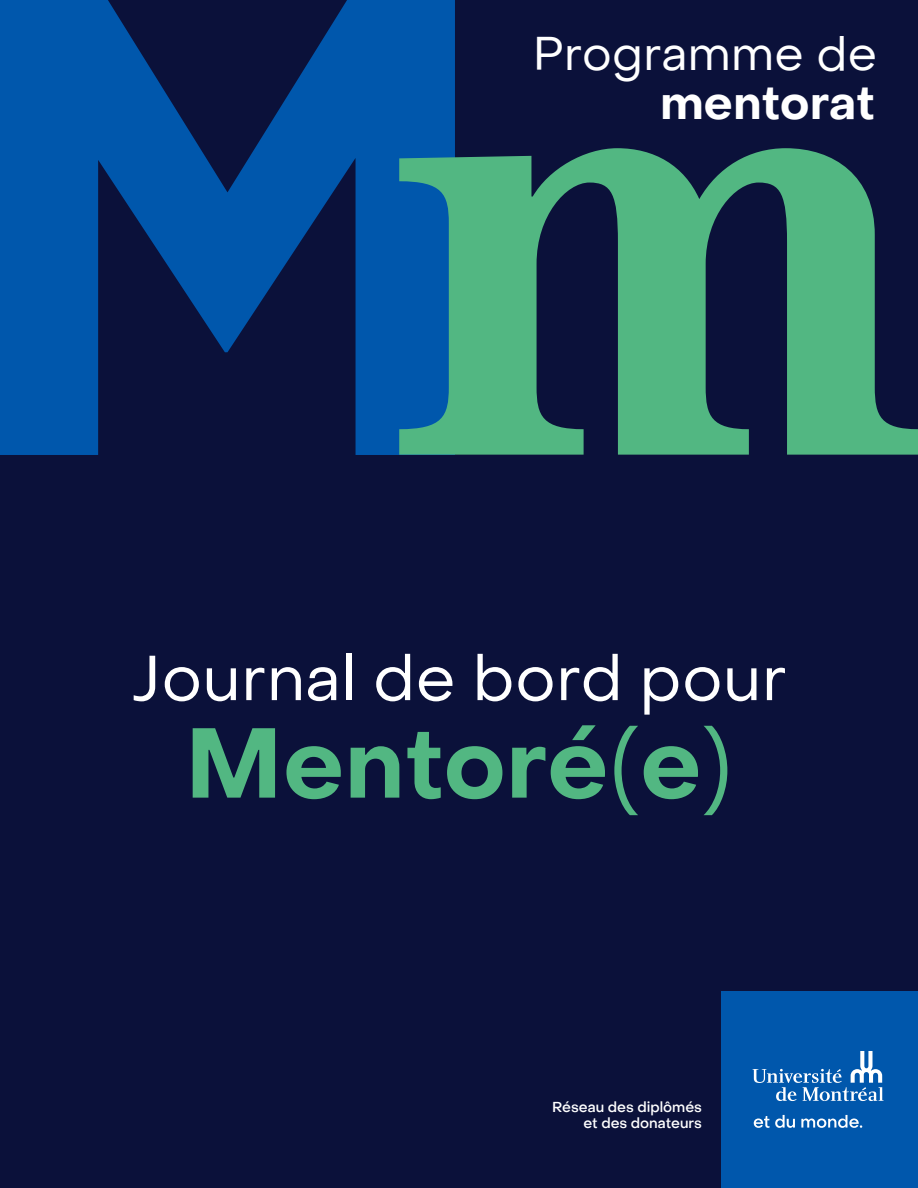
<style>
.page{position:relative;width:918px;height:1188px;background:#0b113a}
.page>*{position:absolute;margin:0;border:0;box-sizing:border-box;transform-origin:0 0}
.t1{font:700 97.5px "Object Sans";letter-spacing:.01em;color:#52b782}
.t2{font:63px "Object Sans";letter-spacing:.01em;color:#fff}
.t3{font:46.35px "Object Sans";letter-spacing:.01em;color:#fff}
.t4{font:700 46.35px "Object Sans";letter-spacing:.01em;color:#fff}
.t5{font:500 14.25px/16px "Object Sans";color:#fff;text-align:right}
.s1{font-weight:400}
</style>
<div class="page">
<div style="left:721px;top:992px;width:197px;height:195px;background:#0057ac"></div>
<svg style="left:754px;top:1115px;width:41px;height:13px"></svg>
<svg style="left:801px;top:1115px;width:61px;height:13px"></svg>
<svg style="left:752px;top:1051px;width:132px;height:50px"></svg>
<svg style="left:0;top:0;width:455px;height:455px;fill:#0057ac"></svg>
<svg style="left:399px;top:148px;width:519px;height:307px;fill:#52b782"></svg>
<h3 class="t3" style="left:533px;top:26px;width:346px">Programme de</h3>
<h3 class="t4" style="left:660px;top:74px;width:216px">mentorat</h3>
<h2 class="t2" style="left:131px;top:640px;width:657px">Journal de bord pour</h2>
<h1 class="t1" style="left:186px;top:704px;width:548px">Mentoré<span class="s1">(</span>e<span class="s1">)</span></h1>
<p class="t5" style="left:552px;top:1099px;width:151px">Réseau des diplômés et des donateurs</p>
</div>
